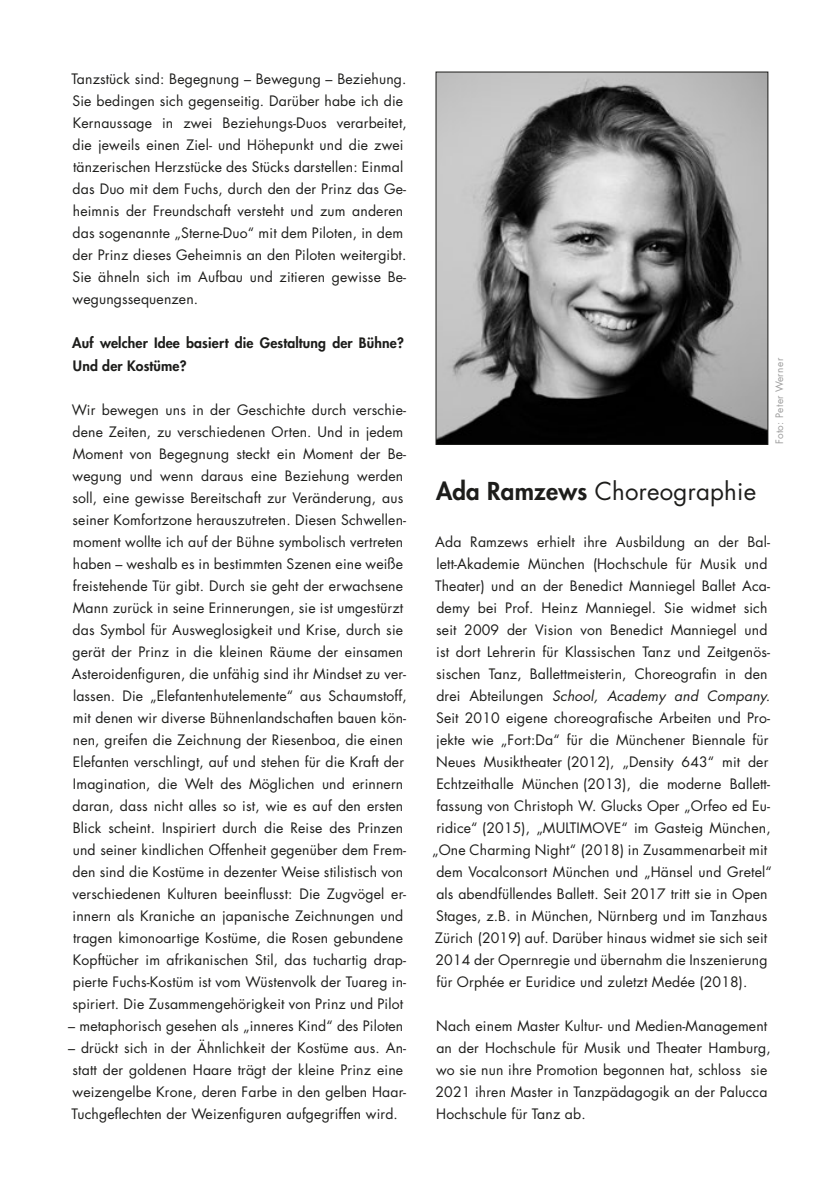
<style>
.page{position:relative;width:840px;height:1191px;background:#fff}
.page>*{position:absolute;margin:0;border:0;box-sizing:border-box;transform-origin:0 0}
.Überschrift{font:24px "Futura Std";letter-spacing:.01em;color:#1d1d1b}
.Fließtext{font:14px/22px "Futura Std";letter-spacing:.01em;color:#1d1d1b}
.Fließtext-2{font:800 14px/22px "Futura Std";letter-spacing:.01em;color:#1d1d1b}
.Fließtext-3{font:italic 14px "Futura Std";letter-spacing:.01em;color:#1d1d1b}
.Foto-Credit{font:10px "Futura Std";letter-spacing:.04em;color:#9d9d9d}
.s1{font-weight:800}
.s2{font-style:normal}
</style>
<div class="page">
<img style="left:437px;top:74px;width:328px;height:368px">
<div style="left:435px;top:72px;width:332px;height:372px;border:1px solid #1d1d1b"></div>
<p class="Fließtext" style="left:71px;top:68px;width:336px">Tanzstück sind: Begegnung – Bewegung – Beziehung.<br>Sie bedingen sich gegenseitig. Darüber habe ich die Kernaussage in zwei Beziehungs-Duos verarbeitet, die jeweils einen Ziel- und Höhepunkt und die zwei tänzerischen Herzstücke des Stücks darstellen: Einmal das Duo mit dem Fuchs, durch den der Prinz das Ge&shy;heimnis der Freundschaft versteht und zum anderen das sogenannte „Sterne-Duo“ mit dem Piloten, in dem der Prinz dieses Geheimnis an den Piloten weitergibt.<br>Sie ähneln sich im Aufbau und zitieren gewisse Be&shy;wegungssequenzen.</p>
<p class="Fließtext-2" style="left:72px;top:332px;width:333px">Auf welcher Idee basiert die Gestaltung der Bühne?<br>Und der Kostüme?</p>
<p class="Fließtext" style="left:72px;top:398px;width:336px">Wir bewegen uns in der Geschichte durch verschie&shy;dene Zeiten, zu verschiedenen Orten. Und in jedem Moment von Begegnung steckt ein Moment der Be&shy;wegung und wenn daraus eine Beziehung werden soll, eine gewisse Bereitschaft zur Veränderung, aus seiner Komfortzone herauszutreten. Diesen Schwellen&shy;moment wollte ich auf der Bühne symbolisch vertreten haben – weshalb es in bestimmten Szenen eine weiße freistehende Tür gibt. Durch sie geht der erwachsene Mann zurück in seine Erinnerungen, sie ist umgestürzt das Symbol für Ausweglosigkeit und Krise, durch sie gerät der Prinz in die kleinen Räume der einsamen Asteroidenfiguren, die unfähig sind ihr Mindset zu ver&shy;lassen. Die „Elefantenhutelemente“ aus Schaumstoff, mit denen wir diverse Bühnenlandschaften bauen kön&shy;nen, greifen die Zeichnung der Riesenboa, die einen Elefanten verschlingt, auf und stehen für die Kraft der Imagination, die Welt des Möglichen und erinnern daran, dass nicht alles so ist, wie es auf den ersten Blick scheint. Inspiriert durch die Reise des Prinzen und seiner kindlichen Offenheit gegenüber dem Frem&shy;den sind die Kostüme in dezenter Weise stilistisch von verschiedenen Kulturen beeinflusst: Die Zugvögel er&shy;innern als Kraniche an japanische Zeichnungen und tragen kimonoartige Kostüme, die Rosen gebundene Kopftücher im afrikanischen Stil, das tuchartig drap&shy;pierte Fuchs-Kostüm ist vom Wüstenvolk der Tuareg in&shy;spiriert. Die Zusammengehörigkeit von Prinz und Pilot</p>
<p class="Fließtext" style="left:68px;top:1014px;width:336px">– metaphorisch gesehen als „inneres Kind“ des Piloten</p>
<p class="Fließtext" style="left:68px;top:1036px;width:339px">– drückt sich in der Ähnlichkeit der Kostüme aus. An&shy;statt der goldenen Haare trägt der kleine Prinz eine weizengelbe Krone, deren Farbe in den gelben Haar-Tuchgeflechten der Weizenfiguren aufgegriffen wird.</p>
<p class="Überschrift" style="left:436px;top:476px;width:321px"><span class="s1">Ada Ramzews</span> Choreographie</p>
<p class="Foto-Credit" style="left:772px;top:444px;width:88px;rotate:-90deg">Foto: Peter Werner</p>
<p class="Fließtext" style="left:435px;top:530px;width:336px">Ada Ramzews erhielt ihre Ausbildung an der Bal-</p>
<p class="Fließtext" style="left:436px;top:552px;width:332px">lett-Akademie München (Hochschule für Musik und</p>
<p class="Fließtext" style="left:435px;top:574px;width:336px">Theater) und an der Benedict Manniegel Ballet Aca-</p>
<p class="Fließtext" style="left:436px;top:596px;width:332px">demy bei Prof. Heinz Manniegel. Sie widmet sich</p>
<p class="Fließtext" style="left:436px;top:618px;width:332px">seit 2009 der Vision von Benedict Manniegel und</p>
<p class="Fließtext" style="left:436px;top:640px;width:335px">ist dort Lehrerin für Klassischen Tanz und Zeitgenös-</p>
<p class="Fließtext" style="left:436px;top:662px;width:332px">sischen Tanz, Ballettmeisterin, Choreografin in den</p>
<p class="Fließtext-3" style="left:436px;top:686px;width:335px"><span class="s2">drei Abteilungen</span> School, Academy and Company.</p>
<p class="Fließtext" style="left:436px;top:706px;width:335px">Seit 2010 eigene choreografische Arbeiten und Pro-</p>
<p class="Fließtext" style="left:436px;top:728px;width:333px">jekte wie „Fort:Da“ für die Münchener Biennale für</p>
<p class="Fließtext" style="left:436px;top:750px;width:333px">Neues Musiktheater (2012), „Density 643“ mit der</p>
<p class="Fließtext" style="left:436px;top:772px;width:335px">Echtzeithalle München (2013), die moderne Ballett-</p>
<p class="Fließtext" style="left:436px;top:794px;width:335px">fassung von Christoph W. Glucks Oper „Orfeo ed Eu-</p>
<p class="Fließtext" style="left:436px;top:816px;width:336px">ridice“ (2015), „MULTIMOVE“ im Gasteig München,</p>
<p class="Fließtext" style="left:432px;top:838px;width:336px">„One Charming Night“ (2018) in Zusammenarbeit mit</p>
<p class="Fließtext" style="left:436px;top:860px;width:337px">dem Vocalconsort München und „Hänsel und Gretel“</p>
<p class="Fließtext" style="left:436px;top:882px;width:332px">als abendfüllendes Ballett. Seit 2017 tritt sie in Open</p>
<p class="Fließtext" style="left:436px;top:904px;width:333px">Stages, z.B. in München, Nürnberg und im Tanzhaus</p>
<p class="Fließtext" style="left:434px;top:926px;width:334px">Zürich (2019) auf. Darüber hinaus widmet sie sich seit</p>
<p class="Fließtext" style="left:435px;top:948px;width:333px">2014 der Opernregie und übernahm die Inszenierung</p>
<p class="Fließtext" style="left:436px;top:970px;width:312px">für Orphée er Euridice und zuletzt Medée (2018).</p>
<p class="Fließtext" style="left:435px;top:1014px;width:336px">Nach einem Master Kultur- und Medien-Management an der Hochschule für Musik und Theater Hamburg, wo sie nun ihre Promotion begonnen hat, schloss sie 2021 ihren Master in Tanzpädagogik an der Palucca Hochschule für Tanz ab.</p>
</div>
